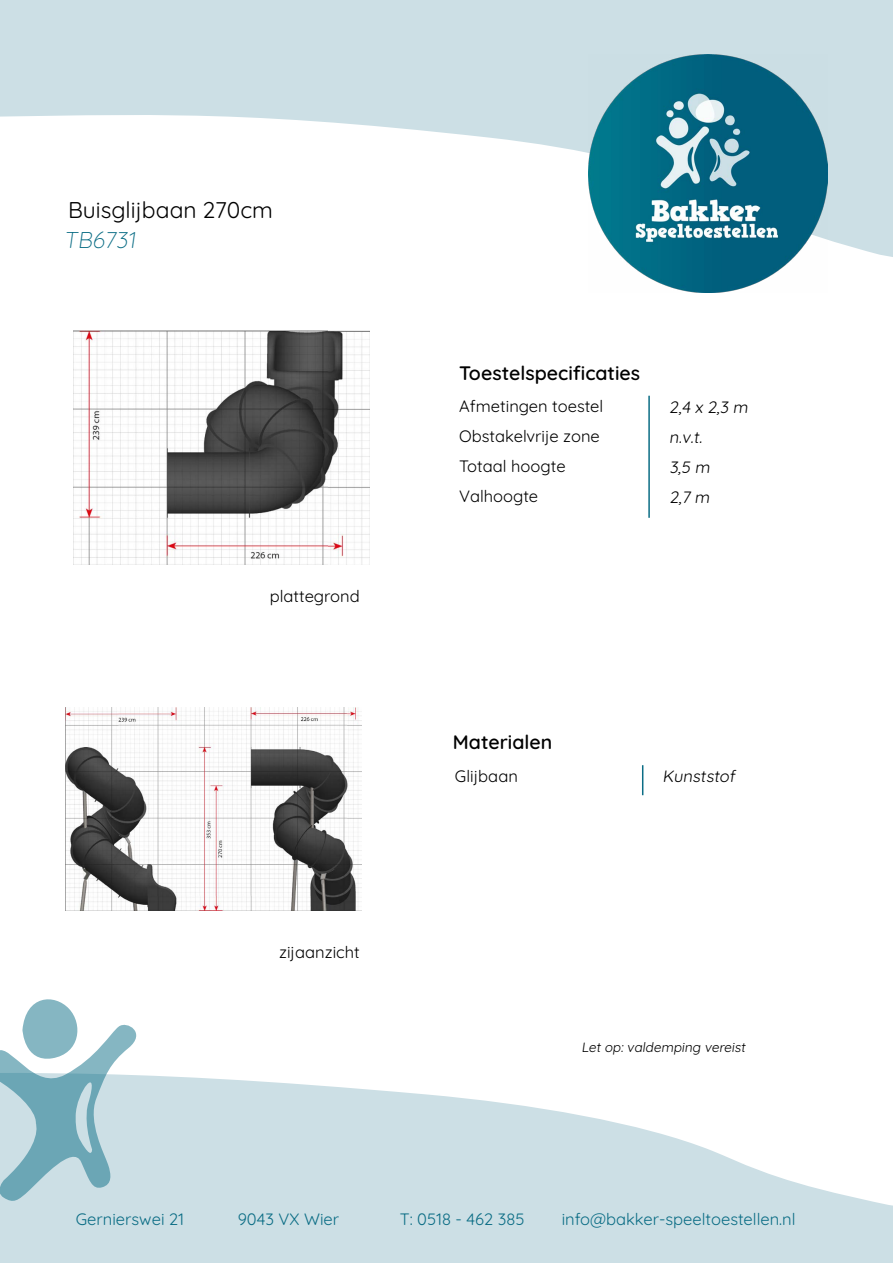
<style>
.page{position:relative;width:893px;height:1263px;background:#fff}
.page>*{position:absolute;margin:0;border:0;box-sizing:border-box;transform-origin:0 0}
.t1{font:22.8px "Quicksand";color:#000}
.t2{font:300 22.8px "Quicksand";color:#0b6d85}
.t3{font:600 19.5px "Quicksand";color:#000}
.t4{font:16.5px/30px "Quicksand";color:#000}
.t5{font:16.5px "Quicksand";color:#0b6d85}
.t6{font:13.5px "Quicksand";color:#000}
</style>
<div class="page">
<svg style="left:0;top:0;width:893px;height:257px;fill:#ccdfe5"></svg>
<img style="left:589px;top:54px;width:238px;height:238px">
<svg style="left:0;top:1075px;width:893px;height:188px;fill:#ccdfe5"></svg>
<svg style="left:0;top:999px;width:136px;height:202px"></svg>
<img style="left:73px;top:331px;width:296px;height:233px">
<img style="left:65px;top:707px;width:296px;height:204px">
<hr style="left:648px;top:396px;width:2px;height:122px;background:#0b6d85">
<hr style="left:642px;top:765px;width:1px;height:30px;background:#0b6d85">
<h1 class="t1" style="left:68px;top:193px;width:207px">Buisglijbaan 270cm</h1>
<h1 class="t2" style="left:64px;top:222px;width:78px">TB6731</h1>
<p class="t4" style="left:270px;top:580px;width:91px">plattegrond</p>
<p class="t4" style="left:279px;top:936px;width:82px">zijaanzicht</p>
<p class="t3" style="left:459px;top:358px;width:182px">Toestelspecificaties</p>
<p class="t4" style="left:459px;top:390px;width:146px">Afmetingen toestel<br>Obstakelvrije zone<br>Totaal hoogte<br>Valhoogte</p>
<p class="t4" style="left:669px;top:390px;width:83px">2,4 x 2,3 m n.v.t.<br>3,5 m<br>2,7 m</p>
<p class="t3" style="left:453px;top:727px;width:101px">Materialen</p>
<p class="t4" style="left:455px;top:759px;width:64px">Glijbaan</p>
<p class="t4" style="left:662px;top:759px;width:77px">Kunststof</p>
<p class="t6" style="left:581px;top:1037px;width:168px">Let op: valdemping vereist</p>
<p class="t5" style="left:76px;top:1207px;width:110px">Gernierswei 21</p>
<p class="t5" style="left:238px;top:1207px;width:103px">9043 VX Wier</p>
<p class="t5" style="left:400px;top:1207px;width:126px">T: 0518 - 462 385</p>
<p class="t5" style="left:562px;top:1207px;width:235px">info@bakker-speeltoestellen.nl</p>
</div>
